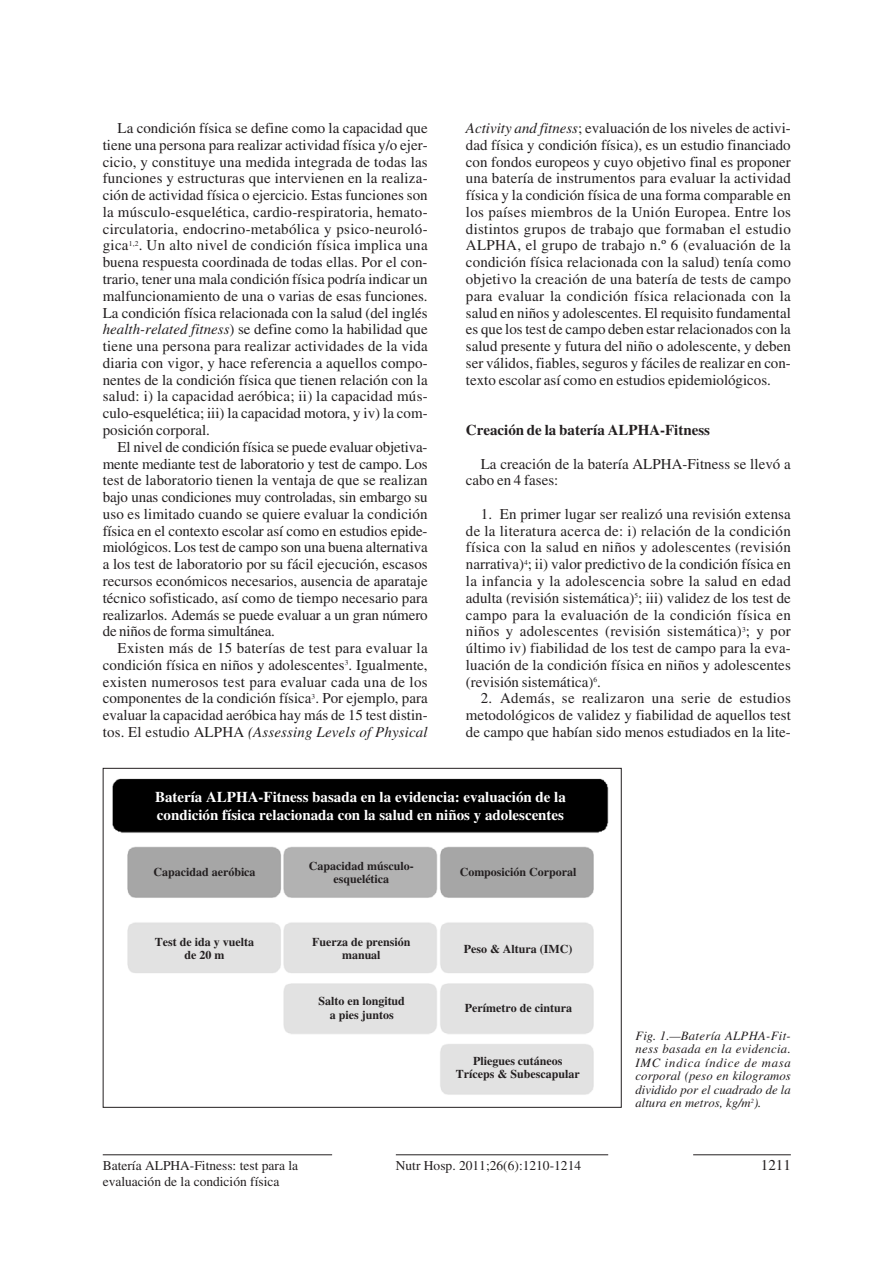
<style>
.page{position:relative;width:893px;height:1263px;background:#fff}
.page>*{position:absolute;margin:0;border:0;box-sizing:border-box;transform-origin:0 0}
.t1{font:15px/16.8px "Times";color:#231f20;text-align:justify}
.t2{font:700 15px/18px "Times";color:#fff}
.t3{font:700 15px "Times";color:#231f20}
.t4{font:13.5px/16.2px "Times";color:#231f20}
.t5{font:italic 12.75px/13.5px "Times";color:#231f20;text-align:justify}
.t6{font:700 12px/13.5px "Times";color:#231f20;text-align:center}
.s1{font-style:italic}
</style>
<div class="page">
<hr style="left:103px;top:1154px;width:229px;height:1px;background:#231f20">
<hr style="left:693px;top:1154px;width:98px;height:1px;background:#231f20">
<hr style="left:396px;top:1154px;width:212px;height:1px;background:#231f20">
<img style="left:112px;top:778px;width:497px;height:317px">
<p class="t1" style="left:103px;top:121px;width:326px;text-indent:15px">La condición física se define como la capacidad que tiene una persona para realizar actividad física y/o ejer&shy;cicio, y constituye una medida integrada de todas las funciones y estructuras que intervienen en la realiza&shy;ción de actividad física o ejercicio. Estas funciones son la músculo-esquelética, cardio-respiratoria, hemato&shy;circulatoria, endocrino-metabólica y psico-neuroló&shy;gica<sup>1,2</sup>. Un alto nivel de condición física implica una buena respuesta coordinada de todas ellas. Por el con&shy;trario, tener una mala condición física podría indicar un malfuncionamiento de una o varias de esas funciones.<br>La condición física relacionada con la salud (del inglés <span class="s1">health-related fitness</span>) se define como la habilidad que tiene una persona para realizar actividades de la vida diaria con vigor, y hace referencia a aquellos compo&shy;nentes de la condición física que tienen relación con la salud: i) la capacidad aeróbica; ii) la capacidad mús&shy;culo-esquelética; iii) la capacidad motora, y iv) la com&shy;posición corporal.</p>
<p class="t1" style="left:103px;top:440px;width:326px;text-indent:15px">El nivel de condición física se puede evaluar objetiva&shy;mente mediante test de laboratorio y test de campo. Los test de laboratorio tienen la ventaja de que se realizan bajo unas condiciones muy controladas, sin embargo su uso es limitado cuando se quiere evaluar la condición física en el contexto escolar así como en estudios epide&shy;miológicos. Los test de campo son una buena alternativa a los test de laboratorio por su fácil ejecución, escasos recursos económicos necesarios, ausencia de aparataje técnico sofisticado, así como de tiempo necesario para realizarlos. Además se puede evaluar a un gran número de niños de forma simultánea.</p>
<p class="t1" style="left:103px;top:641px;width:326px;text-indent:15px">Existen más de 15 baterías de test para evaluar la condición física en niños y adolescentes<sup>3</sup>. Igualmente, existen numerosos test para evaluar cada una de los componentes de la condición física<sup>3</sup>. Por ejemplo, para evaluar la capacidad aeróbica hay más de 15 test distin&shy;tos. El estudio ALPHA <span class="s1">(Assessing Levels of Physical</span></p>
<p class="t1" style="left:466px;top:121px;width:327px"><span class="s1">Activity and fitness</span>; evaluación de los niveles de activi&shy;dad física y condición física), es un estudio financiado con fondos europeos y cuyo objetivo final es proponer una batería de instrumentos para evaluar la actividad física y la condición física de una forma comparable en los países miembros de la Unión Europea. Entre los distintos grupos de trabajo que formaban el estudio ALPHA, el grupo de trabajo n.º 6 (evaluación de la condición física relacionada con la salud) tenía como objetivo la creación de una batería de tests de campo para evaluar la condición física relacionada con la salud en niños y adolescentes. El requisito fundamental es que los test de campo deben estar relacionados con la salud presente y futura del niño o adolescente, y deben ser válidos, fiables, seguros y fáciles de realizar en con&shy;texto escolar así como en estudios epidemiológicos.</p>
<p class="t3" style="left:466px;top:424px;width:246px">Creación de la batería ALPHA-Fitness</p>
<p class="t1" style="left:466px;top:457px;width:326px;text-indent:15px">La creación de la batería ALPHA-Fitness se llevó a cabo en 4 fases:</p>
<p class="t1" style="left:466px;top:507px;width:326px;text-indent:15px">1. En primer lugar ser realizó una revisión extensa de la literatura acerca de: i) relación de la condición física con la salud en niños y adolescentes (revisión narrativa)<sup>4</sup>; ii) valor predictivo de la condición física en la infancia y la adolescencia sobre la salud en edad adulta (revisión sistemática)<sup>5</sup>; iii) validez de los test de campo para la evaluación de la condición física en niños y adolescentes (revisión sistemática)<sup>3</sup>; y por último iv) fiabilidad de los test de campo para la eva&shy;luación de la condición física en niños y adolescentes (revisión sistemática)<sup>6</sup>.</p>
<p class="t1" style="left:466px;top:691px;width:326px;text-indent:15px">2. Además, se realizaron una serie de estudios metodológicos de validez y fiabilidad de aquellos test de campo que habían sido menos estudiados en la lite-</p>
<p class="t2" style="left:155px;top:789px;width:412px">Batería ALPHA-Fitness basada en la evidencia: evaluación de la condición física relacionada con la salud en niños y adolescentes</p>
<p class="t6" style="left:153px;top:867px;width:104px">Capacidad aeróbica</p>
<p class="t6" style="left:309px;top:860px;width:106px">Capacidad músculo&shy;esquelética</p>
<p class="t6" style="left:460px;top:867px;width:118px">Composición Corporal</p>
<p class="t6" style="left:155px;top:936px;width:101px">Test de ida y vuelta de 20 m</p>
<p class="t6" style="left:312px;top:936px;width:100px">Fuerza de prensión manual</p>
<p class="t6" style="left:464px;top:943px;width:110px">Peso &amp; Altura (IMC)</p>
<p class="t6" style="left:318px;top:995px;width:88px">Salto en longitud a pies juntos</p>
<p class="t6" style="left:465px;top:1002px;width:109px">Perímetro de cintura</p>
<p class="t6" style="left:456px;top:1055px;width:125px">Pliegues cutáneos<br>Tríceps &amp; Subescapular</p>
<p class="t5" style="left:635px;top:1030px;width:157px">Fig. 1.—Batería ALPHA-Fit&shy;ness basada en la evidencia.<br>IMC indica índice de masa corporal (peso en kilogramos dividido por el cuadrado de la altura en metros, kg/m<sup>2</sup>).</p>
<p class="t4" style="left:103px;top:1159px;width:197px">Batería ALPHA-Fitness: test para la evaluación de la condición física</p>
<p class="t4" style="left:396px;top:1159px;width:187px">Nutr Hosp. 2011;26(6):1210-1214</p>
<p class="t1" style="left:761px;top:1158px;width:31px">1211</p>
</div>
